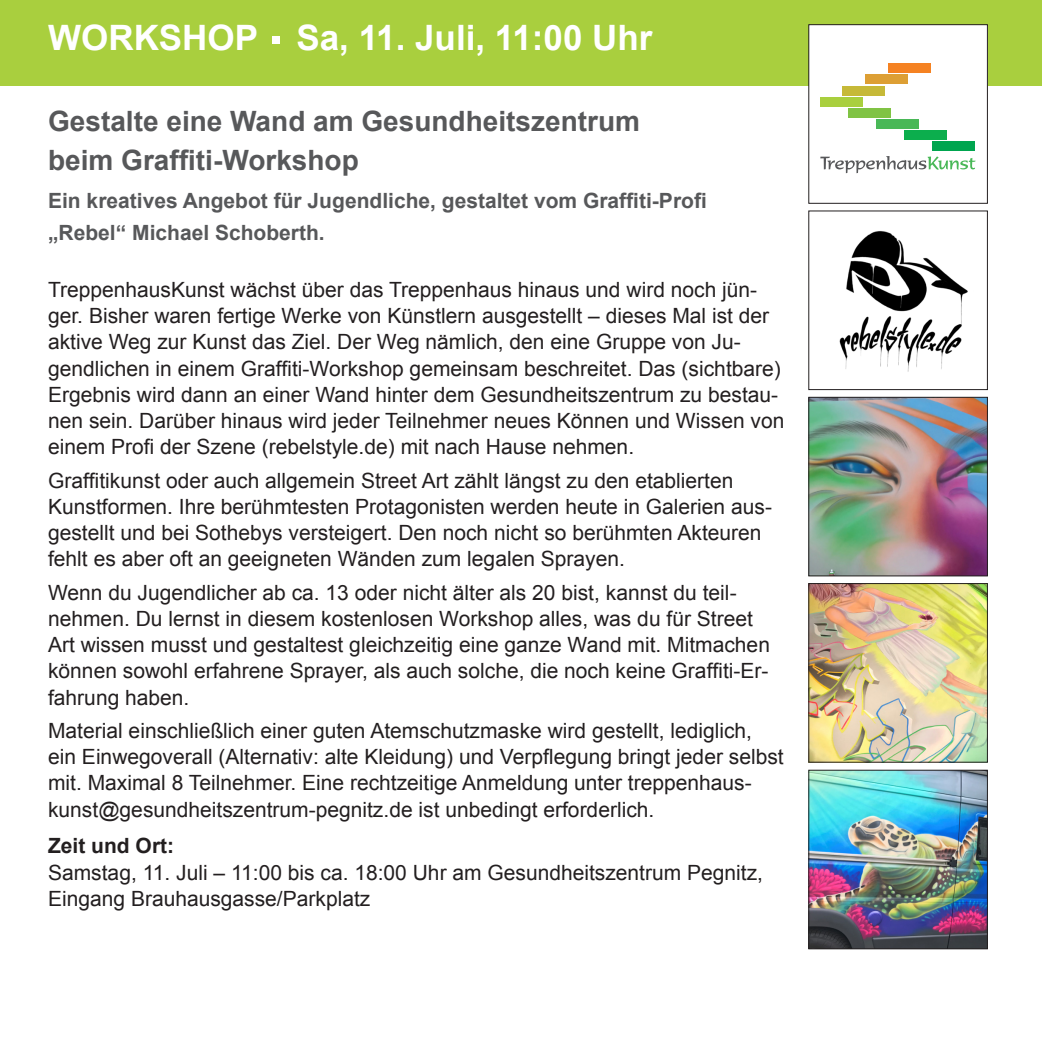
<style>
.page{position:relative;width:1042px;height:1042px;background:#fff}
.page>*{position:absolute;margin:0;border:0;box-sizing:border-box;transform-origin:0 0}
.t1{font:700 35px "Arial";color:#fff}
.t2{font:700 28px "Arial";color:#57585a}
.t3{font:21px/26.2px "Arial";color:#231f20}
.t4{font:700 21px "Arial";color:#57585a}
.t5{font:700 21px "Arial";color:#231f20}
</style>
<div class="page">
<div style="left:0;top:0;width:1042px;height:86px;background:#a9cf3e"></div>
<div style="left:273px;top:36px;width:7px;height:7px;background:#fff"></div>
<img style="left:839px;top:231px;width:129px;height:141px">
<img style="left:810px;top:399px;width:175px;height:175px">
<div style="left:808px;top:397px;width:179px;height:179px;border:1px solid #231f20"></div>
<img style="left:810px;top:585px;width:175px;height:175px">
<div style="left:808px;top:583px;width:179px;height:179px;border:1px solid #231f20"></div>
<img style="left:810px;top:772px;width:175px;height:175px">
<div style="left:808px;top:770px;width:179px;height:179px;border:1px solid #231f20"></div>
<div style="left:809px;top:25px;width:178px;height:178px;background:#fff"></div>
<div style="left:808px;top:24px;width:179px;height:179px;border:1px solid #231f20"></div>
<div style="left:820px;top:97px;width:42px;height:9px;background:#a9cf3e"></div>
<div style="left:842px;top:86px;width:43px;height:9px;background:#c6b938"></div>
<div style="left:865px;top:75px;width:43px;height:9px;background:#dd9f34"></div>
<div style="left:887px;top:63px;width:43px;height:9px;background:#f58222"></div>
<div style="left:847px;top:108px;width:43px;height:9px;background:#80c344"></div>
<div style="left:875px;top:119px;width:43px;height:9px;background:#49b857"></div>
<div style="left:903px;top:130px;width:43px;height:9px;background:#0cae4d"></div>
<div style="left:931px;top:141px;width:43px;height:9px;background:#00a54f"></div>
<svg style="left:820px;top:156px;width:155px;height:17px"></svg>
<p class="t1" style="left:48px;top:15px;width:606px">WORKSHOP Sa, 11. Juli, 11:00 Uhr</p>
<p class="t2" style="left:48px;top:103px;width:593px">Gestalte eine Wand am Gesundheitszentrum</p>
<p class="t2" style="left:48px;top:142px;width:312px">beim Graffiti-Workshop</p>
<p class="t4" style="left:48px;top:187px;width:660px">Ein kreatives Angebot für Jugendliche, gestaltet vom Graffiti-Profi</p>
<p class="t4" style="left:48px;top:219px;width:278px">„Rebel“ Michael Schoberth.</p>
<p class="t3" style="left:48px;top:276px;width:738px">TreppenhausKunst wächst über das Treppenhaus hinaus und wird noch jün&shy;ger. Bisher waren fertige Werke von Künstlern ausgestellt – dieses Mal ist der aktive Weg zur Kunst das Ziel. Der Weg nämlich, den eine Gruppe von Ju&shy;gendlichen in einem Graffiti-Workshop gemeinsam beschreitet. Das (sichtbare)<br>Ergebnis wird dann an einer Wand hinter dem Gesundheitszentrum zu bestau&shy;nen sein. Darüber hinaus wird jeder Teilnehmer neues Können und Wissen von einem Profi der Szene (rebelstyle.de) mit nach Hause nehmen.</p>
<p class="t3" style="left:48px;top:467px;width:725px">Graffitikunst oder auch allgemein Street Art zählt längst zu den etablierten Kunstformen. Ihre berühmtesten Protagonisten werden heute in Galerien aus&shy;gestellt und bei Sothebys versteigert. Den noch nicht so berühmten Akteuren fehlt es aber oft an geeigneten Wänden zum legalen Sprayen.</p>
<p class="t3" style="left:48px;top:579px;width:723px">Wenn du Jugendlicher ab ca. 13 oder nicht älter als 20 bist, kannst du teil&shy;nehmen. Du lernst in diesem kostenlosen Workshop alles, was du für Street Art wissen musst und gestaltest gleichzeitig eine ganze Wand mit. Mitmachen können sowohl erfahrene Sprayer, als auch solche, die noch keine Graffiti-Er&shy;fahrung haben.</p>
<p class="t3" style="left:48px;top:717px;width:737px">Material einschließlich einer guten Atemschutzmaske wird gestellt, lediglich, ein Einwegoverall (Alternativ: alte Kleidung) und Verpflegung bringt jeder selbst mit. Maximal 8 Teilnehmer. Eine rechtzeitige Anmeldung unter treppenhaus&shy;kunst@gesundheitszentrum-pegnitz.de ist unbedingt erforderlich.</p>
<p class="t5" style="left:48px;top:832px;width:128px">Zeit und Ort:</p>
<p class="t3" style="left:48px;top:859px;width:716px">Samstag, 11. Juli – 11:00 bis ca. 18:00 Uhr am Gesundheitszentrum Pegnitz,<br>Eingang Brauhausgasse/Parkplatz</p>
</div>
